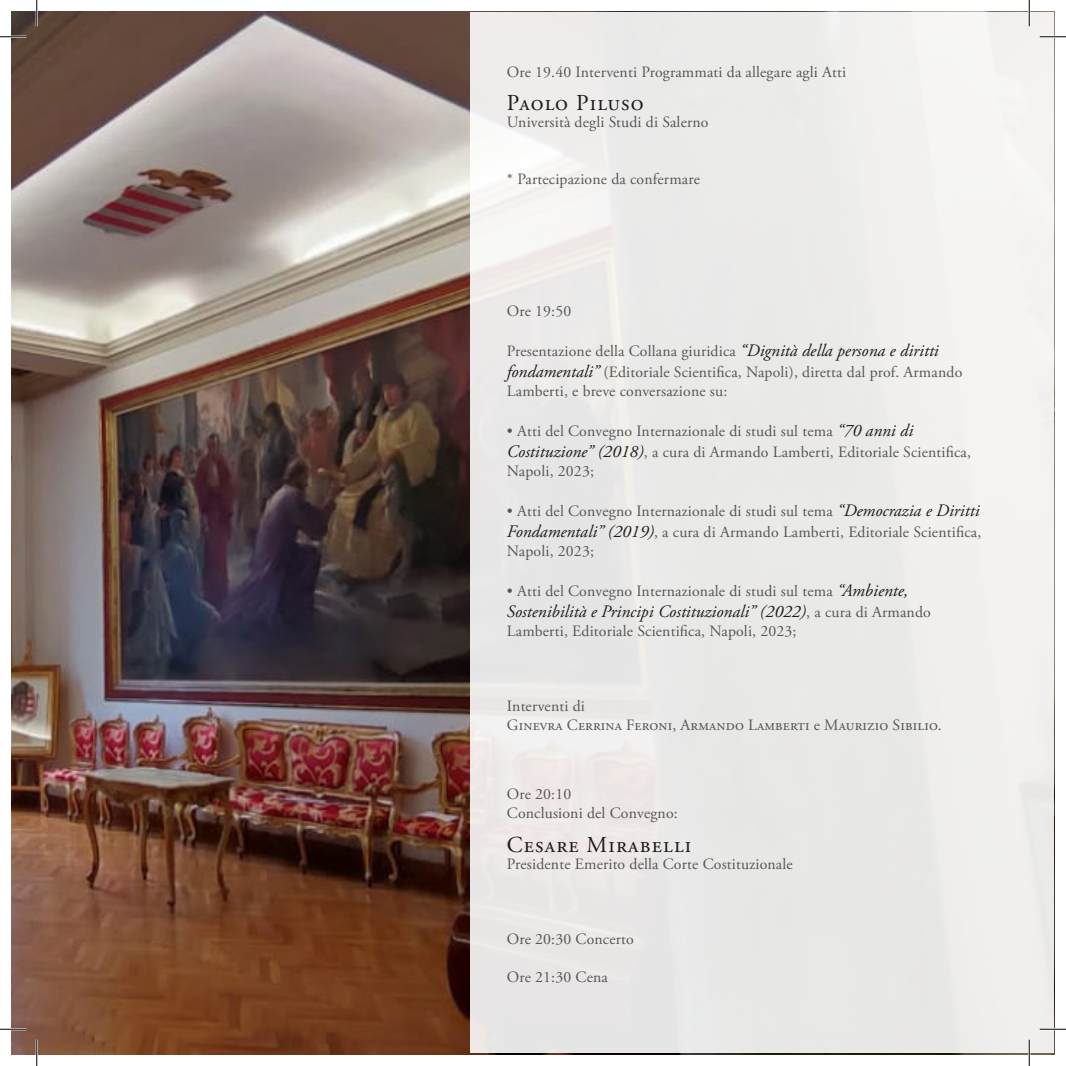
<style>
.page{position:relative;width:1066px;height:1066px;background:#fff}
.page>*{position:absolute;margin:0;border:0;box-sizing:border-box;transform-origin:0 0}
.t1{font:22.75px "Adobe Garamond Pro";letter-spacing:.05em;color:#1d1d1b}
.t2{font:italic 17.5px "Adobe Garamond Pro";color:#1d1d1b}
.t3{font:15.75px/21px "Adobe Garamond Pro";letter-spacing:.01em;color:#575756}
.s1{font-style:italic;font-size:17.5px;color:#1d1d1b}
.s2{font-style:normal;font-size:15.75px;color:#575756}
</style>
<div class="page">
<img style="left:12px;top:12px;width:1042px;height:1042px">
<div style="left:470px;top:13px;width:584px;height:1040px;background:#ebeae9"></div>
<hr style="left:0;top:36px;width:26px;height:2px;background:#fff">
<hr style="left:1039px;top:36px;width:27px;height:2px;background:#fff">
<hr style="left:0;top:1028px;width:26px;height:2px;background:#fff">
<hr style="left:1039px;top:1028px;width:27px;height:2px;background:#fff">
<hr style="left:36px;top:0;width:2px;height:26px;background:#fff">
<hr style="left:36px;top:1039px;width:2px;height:27px;background:#fff">
<hr style="left:1028px;top:0;width:2px;height:26px;background:#fff">
<hr style="left:1028px;top:1039px;width:2px;height:27px;background:#fff">
<svg style="left:0;top:36px;width:26px;height:1px"></svg>
<svg style="left:1039px;top:36px;width:27px;height:1px"></svg>
<svg style="left:0;top:1029px;width:26px;height:1px"></svg>
<svg style="left:1039px;top:1029px;width:27px;height:1px"></svg>
<svg style="left:36px;top:0;width:1px;height:26px"></svg>
<svg style="left:36px;top:1039px;width:1px;height:27px"></svg>
<svg style="left:1029px;top:0;width:1px;height:26px"></svg>
<svg style="left:1029px;top:1039px;width:1px;height:27px"></svg>
<p class="t3" style="left:507px;top:62px;width:341px">Ore 19.40 Interventi Programmati da allegare agli Atti</p>
<p class="t1" style="left:507px;top:89px;width:138px">Paolo Piluso</p>
<p class="t3" style="left:507px;top:112px;width:203px">Università degli Studi di Salerno</p>
<p class="t3" style="left:507px;top:169px;width:194px">* Partecipazione da confermare</p>
<p class="t3" style="left:507px;top:301px;width:66px">Ore 19:50</p>
<p class="t3" style="left:507px;top:341px;width:457px">Presentazione della Collana giuridica <span class="s1">“Dignità della persona e diritti fondamentali”</span> (Editoriale Scientifica, Napoli), diretta dal prof. Armando</p>
<p class="t3" style="left:507px;top:381px;width:222px">Lamberti, e breve conversazione su:</p>
<p class="t3" style="left:507px;top:421px;width:465px">• Atti del Convegno Internazionale di studi sul tema <span class="s1">“70 anni di<br>Costituzione” (2018)</span>, a cura di Armando Lamberti, Editoriale Scientifica,</p>
<p class="t3" style="left:507px;top:461px;width:89px">Napoli, 2023;</p>
<p class="t3" style="left:507px;top:501px;width:476px">• Atti del Convegno Internazionale di studi sul tema <span class="s1">“Democrazia e Diritti<br>Fondamentali” (2019)</span>, a cura di Armando Lamberti, Editoriale Scientifica,</p>
<p class="t3" style="left:507px;top:541px;width:89px">Napoli, 2023;</p>
<p class="t3" style="left:507px;top:580px;width:403px">• Atti del Convegno Internazionale di studi sul tema <span class="s1">“Ambiente,</span></p>
<p class="t2" style="left:507px;top:600px;width:425px">Sostenibilità e Principi Costituzionali” (2022)<span class="s2">, a cura di Armando</span></p>
<p class="t3" style="left:507px;top:620px;width:291px">Lamberti, Editoriale Scientifica, Napoli, 2023;</p>
<p class="t3" style="left:507px;top:696px;width:79px">Interventi di</p>
<p class="t3" style="left:507px;top:715px;width:436px">Ginevra Cerrina Feroni, Armando Lamberti e Maurizio Sibilio.</p>
<p class="t3" style="left:507px;top:784px;width:66px">Ore 20:10</p>
<p class="t3" style="left:507px;top:803px;width:172px">Conclusioni del Convegno:</p>
<p class="t1" style="left:507px;top:830px;width:186px">Cesare Mirabelli</p>
<p class="t3" style="left:507px;top:853px;width:287px">Presidente Emerito della Corte Costituzionale</p>
<p class="t3" style="left:507px;top:929px;width:128px">Ore 20:30 Concerto</p>
<p class="t3" style="left:507px;top:967px;width:103px">Ore 21:30 Cena</p>
</div>
